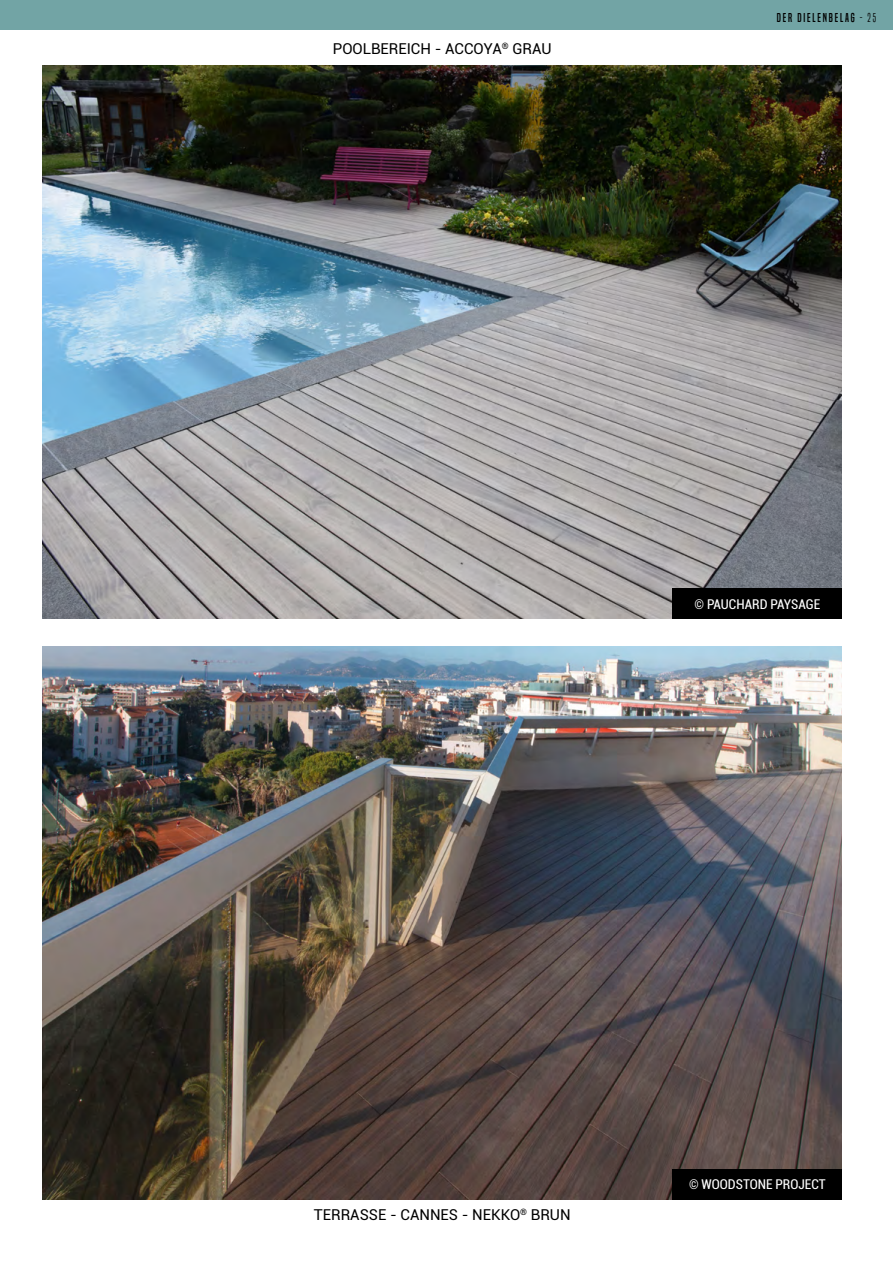
<style>
.page{position:relative;width:893px;height:1263px;background:#fff}
.page>*{position:absolute;margin:0;border:0;box-sizing:border-box;transform-origin:0 0}
.t1{font:15px "Roboto";color:#000}
.t2{font:condensed 13.5px "Roboto";color:#fff}
.t3{font:12px "Built Titling Rg";letter-spacing:.15em;color:#000}
.s1{font-family:"Built Titling Lt"}
</style>
<div class="page">
<img style="left:43px;top:66px;width:799px;height:553px">
<img style="left:43px;top:646px;width:799px;height:553px">
<div style="left:0;top:0;width:893px;height:30px;background:#72a4a5"></div>
<div style="left:673px;top:588px;width:169px;height:31px;background:#000"></div>
<div style="left:673px;top:1169px;width:169px;height:30px;background:#000"></div>
<p class="t1" style="left:333px;top:38px;width:220px">POOLBEREICH - ACCOYA<sup>®</sup> GRAU</p>
<p class="t3" style="left:777px;top:10px;width:101px">DER DIELENBELAG <span class="s1">- 25</span></p>
<p class="t2" style="left:694px;top:594px;width:127px">© PAUCHARD PAYSAGE</p>
<p class="t1" style="left:314px;top:1204px;width:258px">TERRASSE - CANNES - NEKKO<sup>®</sup> BRUN</p>
<p class="t2" style="left:689px;top:1175px;width:138px">© WOODSTONE PROJECT</p>
</div>
